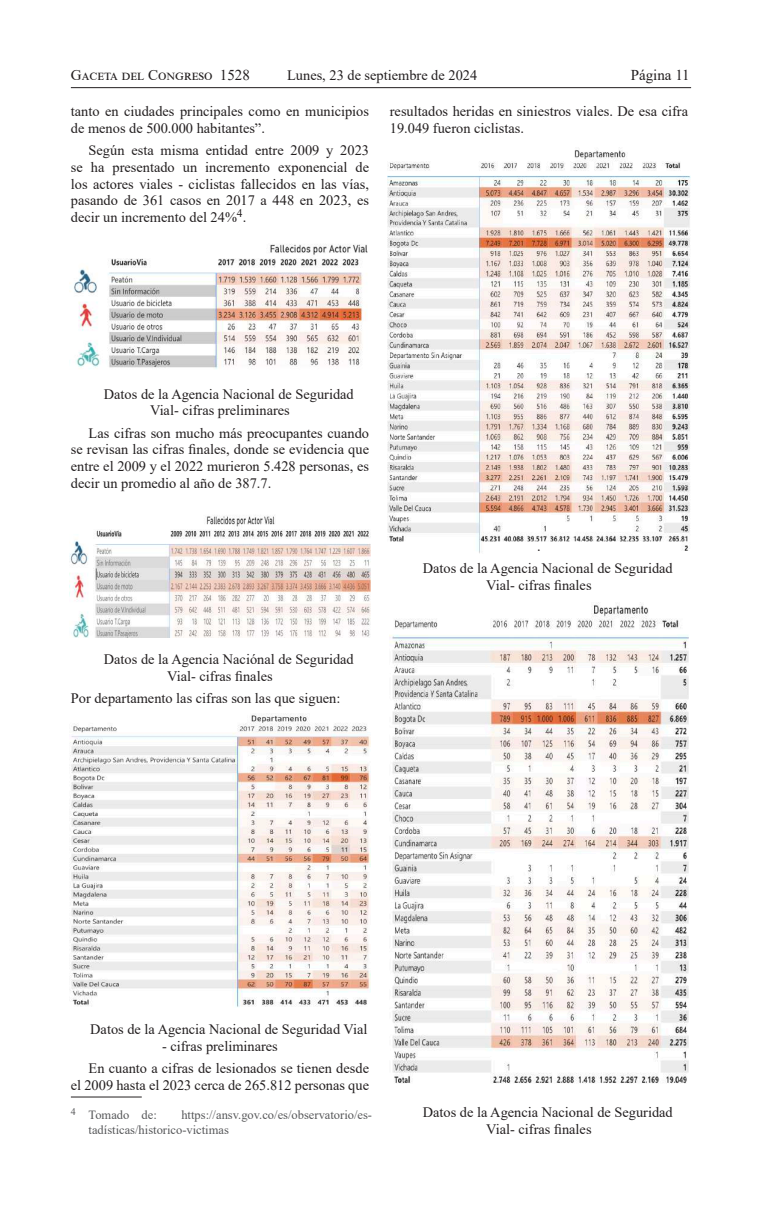
<style>
.page{position:relative;width:762px;height:1205px;background:#fff}
.page>*{position:absolute;margin:0;border:0;box-sizing:border-box;transform-origin:0 0}
.t1{font:15px "Times New Roman";color:#231f20}
.t2{font:14.38px/16.8px "Times New Roman";color:#231f20}
.t3{font:12.5px/15px "Times New Roman";color:#57585a}
</style>
<div class="page">
<hr style="left:71px;top:87px;width:620px;height:1px;background:#231f20">
<img style="left:74px;top:244px;width:294px;height:125px">
<img style="left:69px;top:515px;width:302px;height:122px">
<img style="left:70px;top:715px;width:301px;height:292px">
<hr style="left:71px;top:1096px;width:71px;height:1px;background:#231f20">
<img style="left:388px;top:150px;width:302px;height:403px">
<img style="left:389px;top:605px;width:299px;height:479px">
<p class="t1" style="left:71px;top:65px;width:180px">Gaceta del Congreso 1528</p>
<p class="t2" style="left:287px;top:67px;width:192px">Lunes, 23 de septiembre de 2024</p>
<p class="t1" style="left:631px;top:65px;width:61px">Página 11</p>
<p class="t2" style="left:71px;top:103px;width:300px">tanto en ciudades principales como en municipios de menos de 500.000 habitantes”.</p>
<p class="t2" style="left:71px;top:141px;width:300px;text-align:justify;text-indent:18px">Según esta misma entidad entre 2009 y 2023 se ha presentado un incremento exponencial de los actores viales - ciclistas fallecidos en las vías, pasando de 361 casos en 2017 a 448 en 2023, es decir un incremento del 24%<sup>4</sup>.</p>
<p class="t2" style="left:390px;top:103px;width:300px">resultados heridas en siniestros viales. De esa cifra<br>19.049 fueron ciclistas.</p>
<p class="t2" style="left:150px;top:385px;width:205px;text-indent:-46px">Datos de la Agencia Nacional de Seguridad<br>Vial- cifras preliminares</p>
<p class="t2" style="left:71px;top:424px;width:300px;text-align:justify;text-indent:18px">Las cifras son mucho más preocupantes cuando se revisan las cifras finales, donde se evidencia que entre el 2009 y el 2022 murieron 5.428 personas, es decir un promedio al año de 387.7.</p>
<p class="t2" style="left:167px;top:651px;width:188px;text-indent:-63px">Datos de la Agencia Naciónal de Seguridad<br>Vial- cifras finales</p>
<p class="t2" style="left:71px;top:689px;width:271px">Por departamento las cifras son las que siguen:</p>
<p class="t2" style="left:423px;top:534px;width:251px;line-height:22px;text-indent:114px">.<br>Datos de la Agencia Nacional de Seguridad</p>
<p class="t2" style="left:486px;top:576px;width:107px">Vial- cifras finales</p>
<p class="t2" style="left:90px;top:1020px;width:279px">Datos de la Agencia Nacional de Seguridad Vial</p>
<p class="t2" style="left:89px;top:1035px;width:282px;line-height:22.1px;text-indent:73px">- cifras preliminares<br>En cuanto a cifras de lesionados se tienen desde</p>
<p class="t2" style="left:71px;top:1076px;width:300px">el 2009 hasta el 2023 cerca de 265.812 personas que</p>
<p class="t3" style="left:71px;top:1107px;width:88px"><sup>4</sup> Tomado de:</p>
<p class="t3" style="left:89px;top:1107px;width:285px;text-indent:93px">https://ansv.gov.co/es/observatorio/es&shy;tadísticas/historico-victimas</p>
<p class="t2" style="left:486px;top:1104px;width:188px;text-indent:-63px">Datos de la Agencia Nacional de Seguridad<br>Vial- cifras finales</p>
</div>
